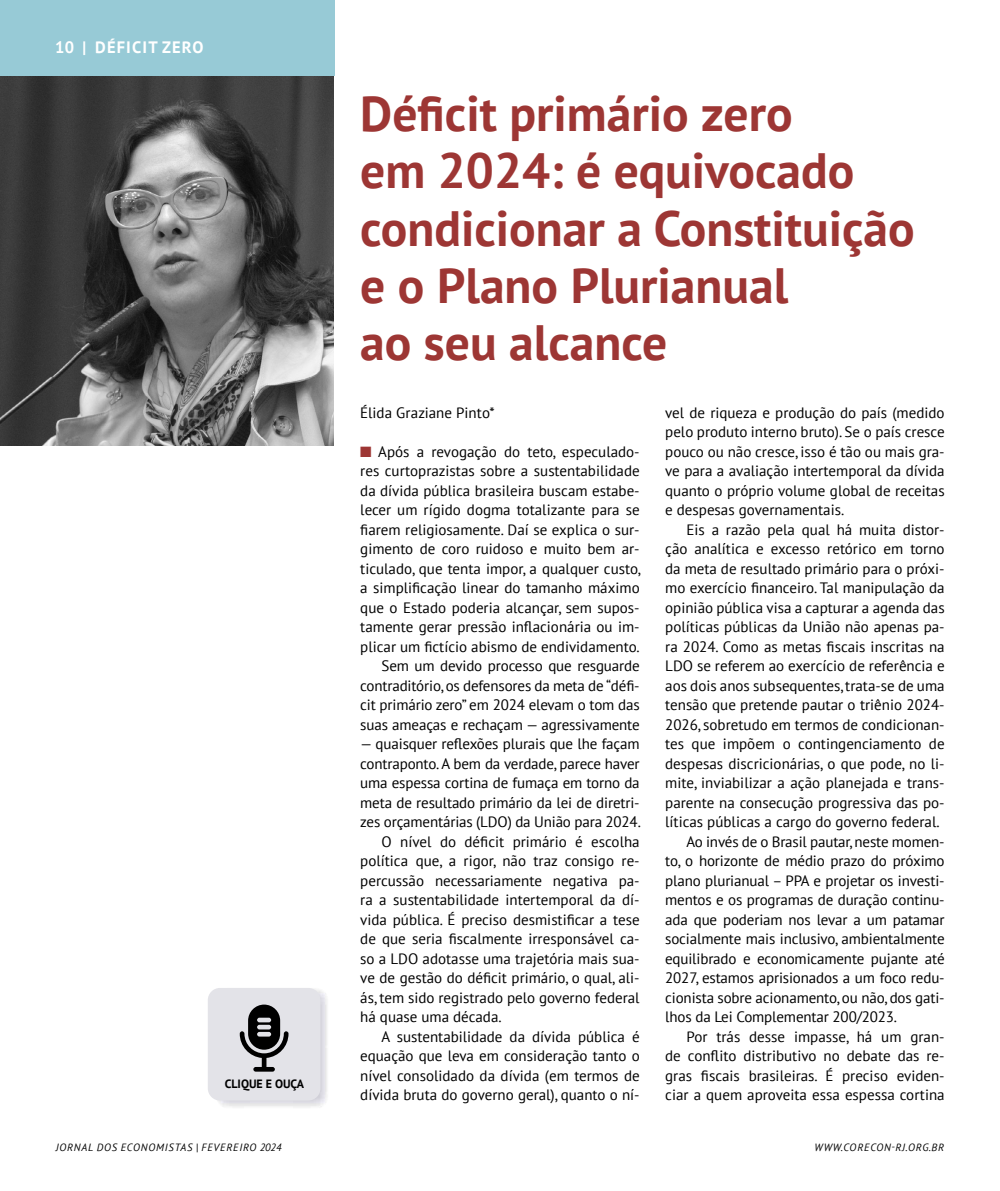
<style>
.page{position:relative;width:1000px;height:1191px;background:#fff}
.page>*{position:absolute;margin:0;border:0;box-sizing:border-box;transform-origin:0 0}
.t1{font:700 49.5px/57px "PT Sans";color:#9d3634}
.t2{font:700 16.5px "PT Sans";letter-spacing:.07em;color:#fff}
.t3{font:15px/19.5px "PT Sans";color:#000;text-align:right}
.t4{font:700 12px "PT Sans";color:#000}
.t5{font:italic 10.5px "PT Sans";letter-spacing:.08em;color:#000}
.s1{color:#9d3634}
</style>
<div class="page">
<div style="left:0;top:0;width:334px;height:76px;background:#97cad6"></div>
<img style="left:0;top:76px;width:334px;height:369px">
<img style="left:216px;top:988px;width:111px;height:119px">
<div style="left:208px;top:988px;width:112px;height:112px;background:#e3e3e8;border-radius:12px"></div>
<svg style="left:240px;top:1004px;width:48px;height:67px"></svg>
<p class="t2" style="left:55px;top:37px;width:150px">10 | DÉFICIT ZERO</p>
<p class="t4" style="left:225px;top:1075px;width:81px">CLIQUE E OUÇA</p>
<h1 class="t1" style="left:360px;top:85px;width:556px">Déficit primário zero<br>em 2024: é equivocado condicionar a Constituição e o Plano Plurianual<br>ao seu alcance</h1>
<p class="t3" style="left:360px;top:402px;width:136px">Élida Graziane Pinto*</p>
<p class="t3" style="left:360px;top:441px;width:282px"><span class="s1">■</span> Após a revogação do teto, especulado&shy;res curtoprazistas sobre a sustentabilidade da dívida pública brasileira buscam estabe&shy;lecer um rígido dogma totalizante para se fiarem religiosamente. Daí se explica o sur&shy;gimento de coro ruidoso e muito bem ar&shy;ticulado, que tenta impor, a qualquer custo, a simplificação linear do tamanho máximo que o Estado poderia alcançar, sem supos&shy;tamente gerar pressão inflacionária ou im&shy;plicar um fictício abismo de endividamento.<br>Sem um devido processo que resguarde contraditório, os defensores da meta de “défi&shy;cit primário zero” em 2024 elevam o tom das suas ameaças e rechaçam — agressivamente</p>
<p class="t3" style="left:360px;top:734px;width:281px">— quaisquer reflexões plurais que lhe façam</p>
<p class="t3" style="left:360px;top:753px;width:281px">contraponto. A bem da verdade, parece haver</p>
<p class="t3" style="left:360px;top:773px;width:281px">uma espessa cortina de fumaça em torno da</p>
<p class="t3" style="left:360px;top:792px;width:281px">meta de resultado primário da lei de diretri-</p>
<p class="t3" style="left:360px;top:812px;width:282px">zes orçamentárias (LDO) da União para 2024.</p>
<p class="t3" style="left:381px;top:831px;width:259px">O nível do déficit primário é escolha</p>
<p class="t3" style="left:360px;top:851px;width:281px">política que, a rigor, não traz consigo re-</p>
<p class="t3" style="left:360px;top:870px;width:281px">percussão necessariamente negativa pa-</p>
<p class="t3" style="left:360px;top:890px;width:281px">ra a sustentabilidade intertemporal da dí-</p>
<p class="t3" style="left:360px;top:909px;width:281px">vida pública. É preciso desmistificar a tese</p>
<p class="t3" style="left:360px;top:929px;width:281px">de que seria fiscalmente irresponsável ca-</p>
<p class="t3" style="left:360px;top:948px;width:281px">so a LDO adotasse uma trajetória mais sua-</p>
<p class="t3" style="left:360px;top:968px;width:281px">ve de gestão do déficit primário, o qual, ali-</p>
<p class="t3" style="left:360px;top:987px;width:281px">ás, tem sido registrado pelo governo federal</p>
<p class="t3" style="left:360px;top:1007px;width:143px">há quase uma década.</p>
<p class="t3" style="left:381px;top:1026px;width:259px">A sustentabilidade da dívida pública é</p>
<p class="t3" style="left:360px;top:1046px;width:281px">equação que leva em consideração tanto o</p>
<p class="t3" style="left:360px;top:1065px;width:281px">nível consolidado da dívida (em termos de</p>
<p class="t3" style="left:360px;top:1085px;width:281px">dívida bruta do governo geral), quanto o ní-</p>
<p class="t3" style="left:665px;top:402px;width:281px;text-align:justify">vel de riqueza e produção do país (medido pelo produto interno bruto). Se o país cresce pouco ou não cresce, isso é tão ou mais gra&shy;ve para a avaliação intertemporal da dívida quanto o próprio volume global de receitas e despesas governamentais.</p>
<p class="t3" style="left:686px;top:519px;width:259px">Eis a razão pela qual há muita distor-</p>
<p class="t3" style="left:665px;top:539px;width:281px">ção analítica e excesso retórico em torno</p>
<p class="t3" style="left:665px;top:558px;width:281px">da meta de resultado primário para o próxi-</p>
<p class="t3" style="left:665px;top:578px;width:281px">mo exercício financeiro. Tal manipulação da</p>
<p class="t3" style="left:665px;top:597px;width:281px">opinião pública visa a capturar a agenda das</p>
<p class="t3" style="left:665px;top:617px;width:281px">políticas públicas da União não apenas pa-</p>
<p class="t3" style="left:665px;top:636px;width:281px">ra 2024. Como as metas fiscais inscritas na</p>
<p class="t3" style="left:665px;top:656px;width:281px">LDO se referem ao exercício de referência e</p>
<p class="t3" style="left:665px;top:675px;width:281px">aos dois anos subsequentes, trata-se de uma</p>
<p class="t3" style="left:665px;top:695px;width:281px">tensão que pretende pautar o triênio 2024-</p>
<p class="t3" style="left:665px;top:714px;width:281px">2026, sobretudo em termos de condicionan-</p>
<p class="t3" style="left:665px;top:734px;width:281px">tes que impõem o contingenciamento de</p>
<p class="t3" style="left:665px;top:753px;width:281px">despesas discricionárias, o que pode, no li-</p>
<p class="t3" style="left:665px;top:773px;width:281px">mite, inviabilizar a ação planejada e trans-</p>
<p class="t3" style="left:665px;top:792px;width:281px">parente na consecução progressiva das po-</p>
<p class="t3" style="left:665px;top:812px;width:276px">líticas públicas a cargo do governo federal.</p>
<p class="t3" style="left:686px;top:831px;width:259px">Ao invés de o Brasil pautar, neste momen-</p>
<p class="t3" style="left:665px;top:851px;width:281px">to, o horizonte de médio prazo do próximo</p>
<p class="t3" style="left:665px;top:870px;width:281px">plano plurianual – PPA e projetar os investi-</p>
<p class="t3" style="left:665px;top:890px;width:281px">mentos e os programas de duração continu-</p>
<p class="t3" style="left:665px;top:909px;width:281px">ada que poderiam nos levar a um patamar</p>
<p class="t3" style="left:665px;top:929px;width:281px">socialmente mais inclusivo, ambientalmente</p>
<p class="t3" style="left:665px;top:948px;width:281px">equilibrado e economicamente pujante até</p>
<p class="t3" style="left:665px;top:968px;width:281px">2027, estamos aprisionados a um foco redu-</p>
<p class="t3" style="left:665px;top:987px;width:281px">cionista sobre acionamento, ou não, dos gati-</p>
<p class="t3" style="left:665px;top:1007px;width:233px">lhos da Lei Complementar 200/2023.</p>
<p class="t3" style="left:686px;top:1026px;width:259px">Por trás desse impasse, há um gran-</p>
<p class="t3" style="left:665px;top:1046px;width:281px">de conflito distributivo no debate das re-</p>
<p class="t3" style="left:665px;top:1065px;width:281px">gras fiscais brasileiras. É preciso eviden-</p>
<p class="t3" style="left:665px;top:1085px;width:281px">ciar a quem aproveita essa espessa cortina</p>
<p class="t5" style="left:56px;top:1140px;width:227px">JORNAL DOS ECONOMISTAS | FEVEREIRO 2024</p>
<p class="t5" style="left:814px;top:1140px;width:131px">WWW.CORECON-RJ.ORG.BR</p>
</div>
